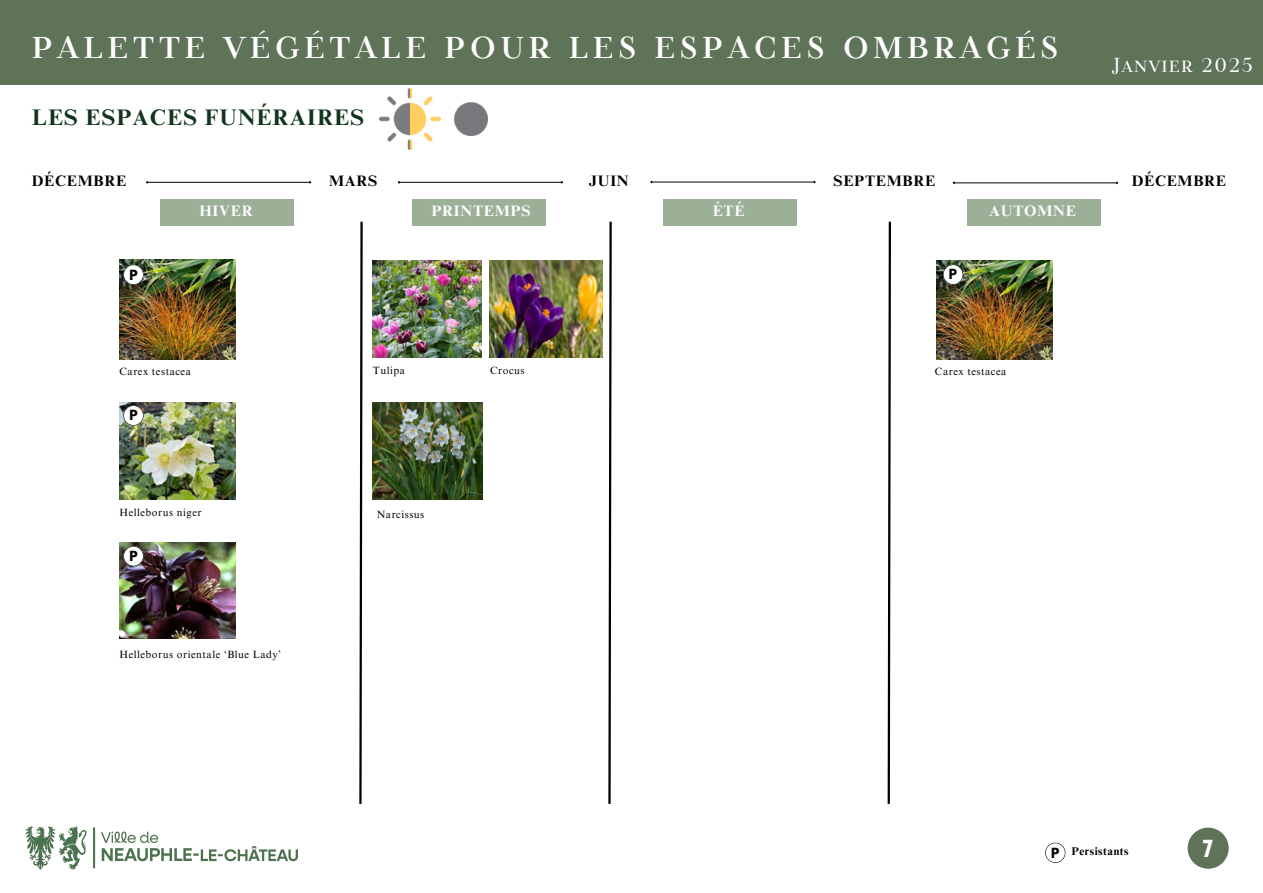
<style>
.page{position:relative;width:1263px;height:893px;background:#fff}
.page>*{position:absolute;margin:0;border:0;box-sizing:border-box;transform-origin:0 0}
.t1{font:700 29.92px "TT Tsars D";letter-spacing:.14em;color:#fff}
.t2{font:24.67px "Etna";color:#fff}
.t3{font:700 22.5px "Times NRMT Pro";letter-spacing:.05em;color:#11341c}
.t4{font:20.1px "TT Tsars D";letter-spacing:.05em;color:#fff}
.t5{font:700 15.15px "Times NRMT Pro";letter-spacing:.05em;color:#000}
.t6{font:700 15.15px "Times NRMT Pro";letter-spacing:.05em;color:#fff}
.t7{font:700 12.38px "League Spartan";color:#000}
.t8{font:700 11.25px "Times NRMT Pro";letter-spacing:.05em;color:#000}
.t9{font:10.5px "Times NRMT Pro";letter-spacing:.05em;color:#000}
</style>
<div class="page">
<div style="left:0;top:0;width:1263px;height:85px;background:#5e7358"></div>
<img style="left:25px;top:826px;width:273px;height:44px">
<div style="left:1187px;top:827px;width:42px;height:41px;background:#5e7358;border-radius:50%"></div>
<hr style="left:146px;top:182px;width:165px;height:1px;background:#000">
<hr style="left:398px;top:182px;width:164px;height:1px;background:#000">
<hr style="left:651px;top:182px;width:164px;height:1px;background:#000">
<hr style="left:953px;top:183px;width:165px;height:1px;background:#000">
<div style="left:160px;top:199px;width:134px;height:27px;background:#9bb096"></div>
<div style="left:412px;top:199px;width:134px;height:27px;background:#9bb096"></div>
<div style="left:663px;top:199px;width:134px;height:27px;background:#9bb096"></div>
<div style="left:967px;top:199px;width:134px;height:27px;background:#9bb096"></div>
<svg style="left:359px;top:221px;width:4px;height:583px"></svg>
<svg style="left:608px;top:221px;width:4px;height:583px"></svg>
<svg style="left:887px;top:221px;width:4px;height:583px"></svg>
<img style="left:936px;top:260px;width:116px;height:99px">
<svg style="left:943px;top:264px;width:20px;height:21px"></svg>
<img style="left:373px;top:260px;width:108px;height:97px">
<img style="left:490px;top:260px;width:112px;height:97px">
<img style="left:373px;top:402px;width:110px;height:97px">
<img style="left:379px;top:89px;width:62px;height:60px">
<img style="left:455px;top:103px;width:32px;height:32px">
<img style="left:119px;top:259px;width:117px;height:100px">
<svg style="left:123px;top:265px;width:21px;height:20px"></svg>
<img style="left:119px;top:402px;width:117px;height:97px">
<svg style="left:123px;top:405px;width:21px;height:20px"></svg>
<img style="left:119px;top:542px;width:117px;height:97px">
<svg style="left:123px;top:546px;width:21px;height:20px"></svg>
<svg style="left:1045px;top:842px;width:20px;height:21px"></svg>
<h4 class="t1" style="left:32px;top:31px;width:1028px">PALETTE VÉGÉTALE POUR LES ESPACES OMBRAGÉS</h4>
<h2 class="t3" style="left:32px;top:108px;width:334px">LES ESPACES FUNÉRAIRES</h2>
<p class="t4" style="left:1112px;top:54px;width:142px">Janvier 2025</p>
<p class="t5" style="left:32px;top:175px;width:96px">DÉCEMBRE</p>
<p class="t5" style="left:833px;top:175px;width:103px">SEPTEMBRE</p>
<p class="t5" style="left:1132px;top:175px;width:96px">DÉCEMBRE</p>
<p class="t6" style="left:431px;top:205px;width:101px">PRINTEMPS</p>
<p class="t6" style="left:713px;top:205px;width:33px">ÉTÉ</p>
<p class="t6" style="left:989px;top:205px;width:88px">AUTOMNE</p>
<h1 class="t5" style="left:329px;top:175px;width:50px">MARS</h1>
<h3 class="t5" style="left:589px;top:175px;width:41px">JUIN</h3>
<p class="t6" style="left:199px;top:205px;width:55px">HIVER</p>
<p class="t7" style="left:129px;top:268px;width:10px">P</p>
<h4 class="t9" style="left:373px;top:366px;width:34px">Tulipa</h4>
<h4 class="t9" style="left:119px;top:367px;width:73px">Carex testacea</h4>
<p class="t9" style="left:490px;top:366px;width:36px">Crocus</p>
<h4 class="t7" style="left:129px;top:409px;width:10px">P</h4>
<p class="t9" style="left:119px;top:508px;width:83px">Helleborus niger</p>
<p class="t7" style="left:129px;top:550px;width:10px">P</p>
<p class="t9" style="left:119px;top:650px;width:163px">Helleborus orientale ‘Blue Lady’</p>
<p class="t9" style="left:377px;top:511px;width:49px">Narcissus</p>
<p class="t7" style="left:949px;top:268px;width:10px">P</p>
<p class="t9" style="left:935px;top:367px;width:73px">Carex testacea</p>
<h4 class="t7" style="left:1051px;top:846px;width:10px">P</h4>
<p class="t8" style="left:1071px;top:847px;width:59px">Persistants</p>
<p class="t2" style="left:1202px;top:831px;width:13px">7</p>
</div>
